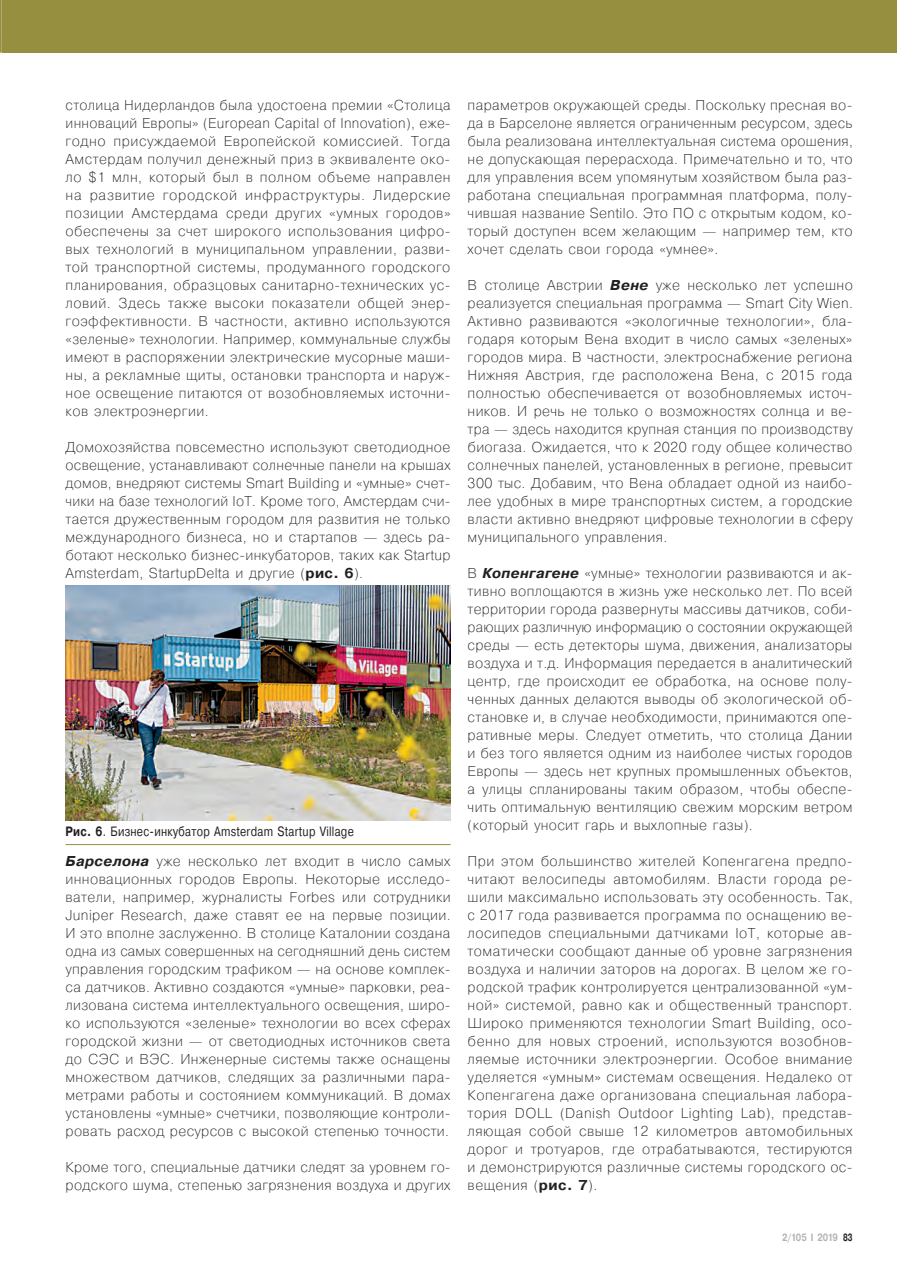
<style>
.page{position:relative;width:897px;height:1267px;background:#fff}
.page>*{position:absolute;margin:0;border:0;box-sizing:border-box;transform-origin:0 0}
.t1{font:200 14.25px/18px "Pragmatica";letter-spacing:.025em;color:#231f20;text-align:justify}
.t2{font:13.5px "Pragmatica";letter-spacing:.025em;color:#231f20;scale:.8 1}
.t3{font:700 10.5px "Pragmatica";letter-spacing:-.04em;color:#b2b3b7;scale:.8 1}
.s1{font-weight:700}
.s2{font-weight:700;font-style:italic}
.s3{color:#231f20}
</style>
<div class="page">
<div style="left:2px;top:0;width:894px;height:53px;background:#968f3f"></div>
<hr style="left:66px;top:844px;width:384px;height:1px;background:#968f3f">
<img style="left:66px;top:585px;width:384px;height:235px">
<svg style="left:0;top:0;width:2px;height:53px"></svg>
<p class="t1" style="left:66px;top:95px;width:386px">столица Нидерландов была удостоена премии «Столица инноваций Европы» (European Capital of Innovation), еже&shy;годно присуждаемой Европейской комиссией. Тогда Амстердам получил денежный приз в эквиваленте око&shy;ло $1 млн, который был в полном объеме направлен на развитие городской инфраструктуры. Лидерские позиции Амстердама среди других «умных городов» обеспечены за счет широкого использования цифро&shy;вых технологий в муниципальном управлении, разви&shy;той транспортной системы, продуманного городского планирования, образцовых санитарно-технических ус&shy;ловий. Здесь также высоки показатели общей энер&shy;гоэффективности. В частности, активно используются «зеленые» технологии. Например, коммунальные службы имеют в распоряжении электрические мусорные маши&shy;ны, а рекламные щиты, остановки транспорта и наруж&shy;ное освещение питаются от возобновляемых источни&shy;ков электроэнергии.</p>
<p class="t1" style="left:66px;top:437px;width:386px">Домохозяйства повсеместно используют светодиодное освещение, устанавливают солнечные панели на крышах домов, внедряют системы Smart Building и «умные» счет&shy;чики на базе технологий IoT. Кроме того, Амстердам счи&shy;тается дружественным городом для развития не только международного бизнеса, но и стартапов — здесь ра&shy;ботают несколько бизнес-инкубаторов, таких как Startup Amsterdam, StartupDelta и другие (<span class="s1">РИС. 6</span>).</p>
<p class="t2" style="left:66px;top:822px;width:362px"><span class="s1">РИС. 6</span>. Бизнес-инкубатор Amsterdam Startup Village</p>
<p class="t1" style="left:66px;top:851px;width:386px"><span class="s2">Барселона</span> уже несколько лет входит в число самых инновационных городов Европы. Некоторые исследо&shy;ватели, например, журналисты Forbes или сотрудники Juniper Research, даже ставят ее на первые позиции.<br>И это вполне заслуженно. В столице Каталонии создана одна из самых совершенных на сегодняшний день систем управления городским трафиком — на основе комплек&shy;са датчиков. Активно создаются «умные» парковки, реа&shy;лизована система интеллектуального освещения, широ&shy;ко используются «зеленые» технологии во всех сферах городской жизни — от светодиодных источников света до СЭС и ВЭС. Инженерные системы также оснащены множеством датчиков, следящих за различными пара&shy;метрами работы и состоянием коммуникаций. В домах установлены «умные» счетчики, позволяющие контроли&shy;ровать расход ресурсов с высокой степенью точности.</p>
<p class="t1" style="left:66px;top:1157px;width:386px">Кроме того, специальные датчики следят за уровнем го&shy;родского шума, степенью загрязнения воздуха и других</p>
<p class="t1" style="left:467px;top:95px;width:387px">параметров окружающей среды. Поскольку пресная во&shy;да в Барселоне является ограниченным ресурсом, здесь была реализована интеллектуальная система орошения, не допускающая перерасхода. Примечательно и то, что для управления всем упомянутым хозяйством была раз&shy;работана специальная программная платформа, полу&shy;чившая название Sentilo. Это ПО с открытым кодом, ко&shy;торый доступен всем желающим — например тем, кто хочет сделать свои города «умнее».</p>
<p class="t1" style="left:467px;top:275px;width:387px">В столице Австрии <span class="s2">Вене</span> уже несколько лет успешно реализуется специальная программа — Smart City Wien.<br>Активно развиваются «экологичные технологии», бла&shy;годаря которым Вена входит в число самых «зеленых» городов мира. В частности, электроснабжение региона Нижняя Австрия, где расположена Вена, с 2015 года полностью обеспечивается от возобновляемых источ&shy;ников. И речь не только о возможностях солнца и ве&shy;тра — здесь находится крупная станция по производству биогаза. Ожидается, что к 2020 году общее количество солнечных панелей, установленных в регионе, превысит 300 тыс. Добавим, что Вена обладает одной из наибо&shy;лее удобных в мире транспортных систем, а городские власти активно внедряют цифровые технологии в сферу муниципального управления.</p>
<p class="t1" style="left:467px;top:563px;width:386px">В <span class="s2">Копенгагене</span> «умные» технологии развиваются и ак&shy;тивно воплощаются в жизнь уже несколько лет. По всей территории города развернуты массивы датчиков, соби&shy;рающих различную информацию о состоянии окружающей среды — есть детекторы шума, движения, анализаторы воздуха и т.д. Информация передается в аналитический центр, где происходит ее обработка, на основе полу&shy;ченных данных делаются выводы об экологической об&shy;становке и, в случае необходимости, принимаются опе&shy;ративные меры. Следует отметить, что столица Дании и без того является одним из наиболее чистых городов Европы — здесь нет крупных промышленных объектов, а улицы спланированы таким образом, чтобы обеспе&shy;чить оптимальную вентиляцию свежим морским ветром (который уносит гарь и выхлопные газы).</p>
<p class="t1" style="left:467px;top:851px;width:387px">При этом большинство жителей Копенгагена предпо&shy;читают велосипеды автомобилям. Власти города ре&shy;шили максимально использовать эту особенность. Так, с 2017 года развивается программа по оснащению ве&shy;лосипедов специальными датчиками IoT, которые ав&shy;томатически сообщают данные об уровне загрязнения воздуха и наличии заторов на дорогах. В целом же го&shy;родской трафик контролируется централизованной «ум&shy;ной» системой, равно как и общественный транспорт.<br>Широко применяются технологии Smart Building, осо&shy;бенно для новых строений, используются возобнов&shy;ляемые источники электроэнергии. Особое внимание уделяется «умным» системам освещения. Недалеко от Копенгагена даже организована специальная лабора&shy;тория DOLL (Danish Outdoor Lighting Lab), представ&shy;ляющая собой свыше 12 километров автомобильных дорог и тротуаров, где отрабатываются, тестируются и демонстрируются различные системы городского ос&shy;вещения (<span class="s1">РИС. 7</span>).</p>
<p class="t3" style="left:781px;top:1230px;width:90px">2/105 I 2019 <span class="s3">83</span></p>
</div>
